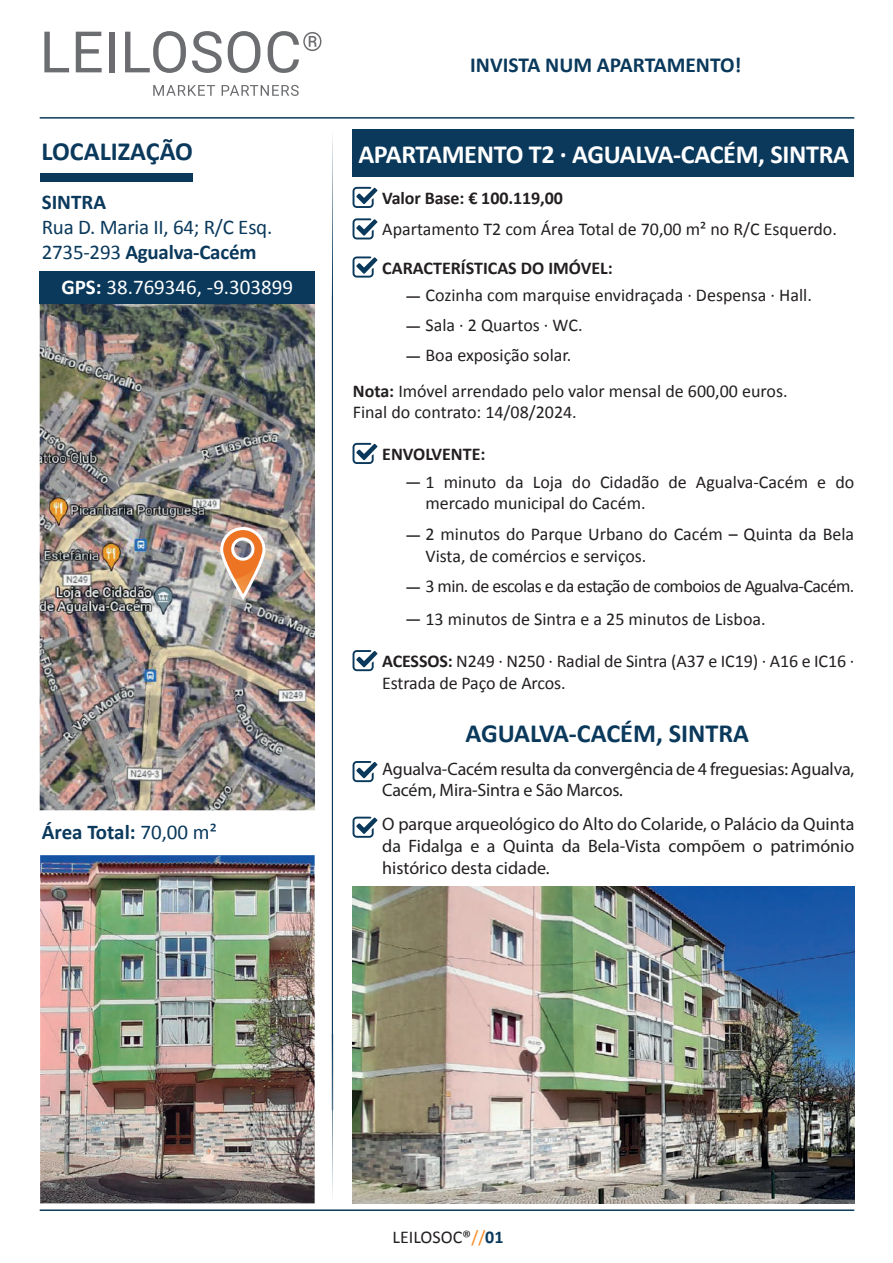
<style>
.page{position:relative;width:893px;height:1263px;background:#fff}
.page>*{position:absolute;margin:0;border:0;box-sizing:border-box;transform-origin:0 0}
.t1{font:700 26.25px "Calibri";letter-spacing:-.015em;color:#fff}
.t2{font:700 26.25px "Calibri";color:#0a395c}
.t3{font:700 21.45px "Calibri";color:#0a395c}
.t4{font:21px/25.2px "Calibri";letter-spacing:-.01em;color:#0a395c}
.t5{font:700 21px "Calibri";color:#0a395c}
.t6{font:21px "Calibri";color:#fff}
.t7{font:18px/21.6px "Calibri";color:#231f20}
.t8{font:18px/21.6px "Myriad Pro";letter-spacing:-.01em;color:#231f20}
.t9{font:700 18px "Calibri";color:#231f20}
.t10{font:18px "Calibri";letter-spacing:-.03em;color:#231f20}
.s1{font-weight:700}
.s2{font-weight:400}
.s3{color:#f68a21}
.s4{font-weight:700;color:#0a395c}
</style>
<div class="page">
<div style="left:353px;top:130px;width:501px;height:47px;background:#0a395c"></div>
<div style="left:40px;top:173px;width:152px;height:8px;background:#0a395c"></div>
<hr style="left:40px;top:117px;width:814px;height:2px;background:#0a395c">
<hr style="left:40px;top:1209px;width:814px;height:2px;background:#0a395c">
<img style="left:40px;top:304px;width:275px;height:506px">
<svg style="left:332px;top:135px;width:1px;height:1062px"></svg>
<svg style="left:353px;top:218px;width:24px;height:21px"></svg>
<svg style="left:353px;top:187px;width:24px;height:21px"></svg>
<svg style="left:353px;top:256px;width:24px;height:22px"></svg>
<svg style="left:353px;top:443px;width:24px;height:21px"></svg>
<svg style="left:353px;top:650px;width:24px;height:21px"></svg>
<div style="left:40px;top:272px;width:275px;height:32px;background:#0a395c"></div>
<img style="left:219px;top:525px;width:45px;height:75px">
<img style="left:353px;top:886px;width:501px;height:317px">
<svg style="left:44px;top:32px;width:25px;height:40px"></svg>
<svg style="left:76px;top:32px;width:26px;height:40px"></svg>
<div style="left:109px;top:32px;width:6px;height:40px;background:#6c6d70"></div>
<svg style="left:125px;top:31px;width:61px;height:42px"></svg>
<svg style="left:192px;top:31px;width:30px;height:42px"></svg>
<svg style="left:228px;top:31px;width:32px;height:42px"></svg>
<svg style="left:268px;top:31px;width:53px;height:42px"></svg>
<svg style="left:153px;top:85px;width:62px;height:11px"></svg>
<svg style="left:222px;top:85px;width:77px;height:11px"></svg>
<img style="left:40px;top:855px;width:275px;height:348px">
<svg style="left:353px;top:761px;width:24px;height:21px"></svg>
<svg style="left:353px;top:817px;width:24px;height:21px"></svg>
<p class="t3" style="left:470px;top:50px;width:273px">INVISTA NUM APARTAMENTO!</p>
<h1 class="t2" style="left:42px;top:132px;width:153px">LOCALIZAÇÃO</h1>
<h1 class="t1" style="left:358px;top:135px;width:492px">APARTAMENTO T2 · AGUALVA-CACÉM, SINTRA</h1>
<p class="t9" style="left:382px;top:185px;width:182px">Valor Base: € 100.119,00</p>
<p class="t5" style="left:42px;top:187px;width:66px">SINTRA</p>
<p class="t4" style="left:42px;top:214px;width:232px">Rua D. Maria II, 64; R/C Esq.<br>2735-293 <span class="s1">Agualva-Cacém</span></p>
<p class="t7" style="left:382px;top:218px;width:456px">Apartamento T2 com Área Total de 70,00 m² no R/C Esquerdo.</p>
<p class="t9" style="left:382px;top:255px;width:232px">CARACTERÍSTICAS DO IMÓVEL:</p>
<p class="t7" style="left:405px;top:283px;width:408px">— Cozinha com marquise envidraçada · Despensa · Hall.</p>
<p class="t6" style="left:61px;top:274px;width:233px"><span class="s1">GPS:</span> 38.769346, -9.303899</p>
<p class="t7" style="left:405px;top:314px;width:179px">— Sala · 2 Quartos · WC.</p>
<p class="t7" style="left:405px;top:344px;width:168px">— Boa exposição solar.</p>
<p class="t7" style="left:353px;top:379px;width:436px"><span class="s1">Nota:</span> Imóvel arrendado pelo valor mensal de 600,00 euros.<br>Final do contrato: 14/08/2024.</p>
<p class="t9" style="left:382px;top:441px;width:105px">ENVOLVENTE:</p>
<p class="t7" style="left:425px;top:470px;width:430px;text-indent:-20px">— 1 minuto da Loja do Cidadão de Agualva-Cacém e do mercado municipal do Cacém.</p>
<p class="t7" style="left:425px;top:523px;width:430px;text-indent:-20px">— 2 minutos do Parque Urbano do Cacém – Quinta da Bela<br>Vista, de comércios e serviços.</p>
<p class="t10" style="left:405px;top:575px;width:451px">— 3 min. de escolas e da estação de comboios de Agualva-Cacém.</p>
<p class="t7" style="left:405px;top:607px;width:362px">— 13 minutos de Sintra e a 25 minutos de Lisboa.</p>
<p class="t7" style="left:382px;top:649px;width:473px"><span class="s1">ACESSOS:</span> N249 · N250 · Radial de Sintra (A37 e IC19) · A16 e IC16 ·<br>Estrada de Paço de Arcos.</p>
<p class="t5" style="left:42px;top:817px;width:177px">Área Total: <span class="s2">70,00 m²</span></p>
<h1 class="t2" style="left:465px;top:715px;width:285px">AGUALVA-CACÉM, SINTRA</h1>
<p class="t8" style="left:382px;top:758px;width:474px">Agualva-Cacém resulta da convergência de 4 freguesias: Agualva,<br>Cacém, Mira-Sintra e São Marcos.</p>
<p class="t8" style="left:382px;top:813px;width:474px;text-align:justify">O parque arqueológico do Alto do Colaride, o Palácio da Quinta da Fidalga e a Quinta da Bela-Vista compõem o património histórico desta cidade.</p>
<p class="t7" style="left:392px;top:1226px;width:113px">LEILOSOC®<span class="s3">//</span><span class="s4">01</span></p>
</div>
